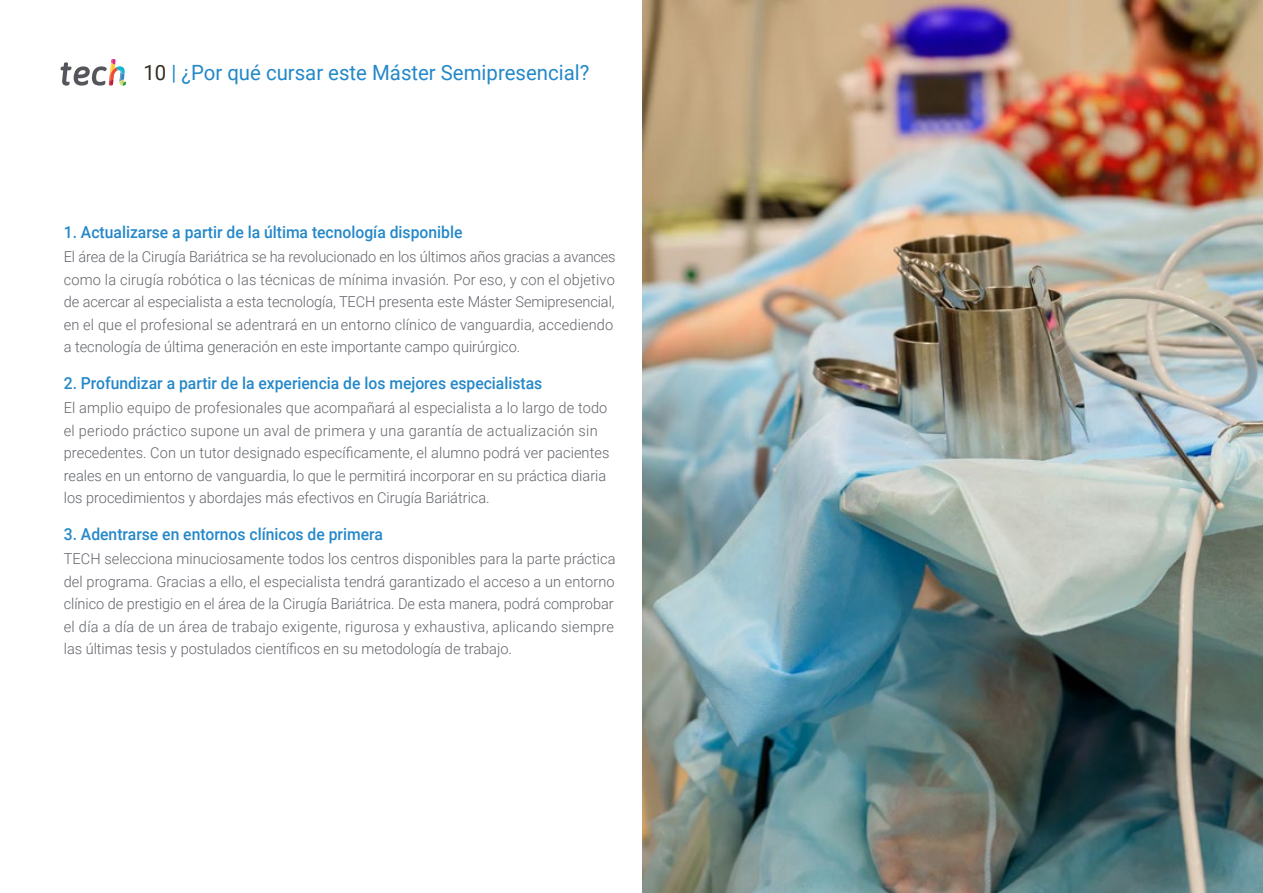
<style>
.page{position:relative;width:1263px;height:893px;background:#fff}
.page>*{position:absolute;margin:0;border:0;box-sizing:border-box;transform-origin:0 0}
.t1{font:21px "Roboto";color:#2488c9}
.t2{font:500 16.5px "Roboto";color:#2488c9;scale:.95 1}
.t3{font:300 15px/22.5px "Roboto";letter-spacing:.005em;color:#61646a}
.s1{color:#312e20}
</style>
<div class="page">
<img style="left:642px;top:0;width:621px;height:893px">
<svg style="left:61px;top:59px;width:65px;height:27px"></svg>
<h1 class="t1" style="left:144px;top:57px;width:447px"><span class="s1">10</span> | ¿Por qué cursar este Máster Semipresencial?</h1>
<p class="t2" style="left:64px;top:220px;width:421px">1. Actualizarse a partir de la última tecnología disponible</p>
<p class="t3" style="left:64px;top:245px;width:553px">El área de la Cirugía Bariátrica se ha revolucionado en los últimos años gracias a avances como la cirugía robótica o las técnicas de mínima invasión. Por eso, y con el objetivo de acercar al especialista a esta tecnología, TECH presenta este Máster Semipresencial, en el que el profesional se adentrará en un entorno clínico de vanguardia, accediendo a tecnología de última generación en este importante campo quirúrgico.</p>
<p class="t2" style="left:64px;top:371px;width:505px">2. Profundizar a partir de la experiencia de los mejores especialistas</p>
<p class="t3" style="left:64px;top:396px;width:547px">El amplio equipo de profesionales que acompañará al especialista a lo largo de todo el periodo práctico supone un aval de primera y una garantía de actualización sin precedentes. Con un tutor designado específicamente, el alumno podrá ver pacientes reales en un entorno de vanguardia, lo que le permitirá incorporar en su práctica diaria los procedimientos y abordajes más efectivos en Cirugía Bariátrica.</p>
<p class="t2" style="left:64px;top:522px;width:337px">3. Adentrarse en entornos clínicos de primera</p>
<p class="t3" style="left:64px;top:547px;width:553px">TECH selecciona minuciosamente todos los centros disponibles para la parte práctica del programa. Gracias a ello, el especialista tendrá garantizado el acceso a un entorno clínico de prestigio en el área de la Cirugía Bariátrica. De esta manera, podrá comprobar el día a día de un área de trabajo exigente, rigurosa y exhaustiva, aplicando siempre las últimas tesis y postulados científicos en su metodología de trabajo.</p>
</div>
